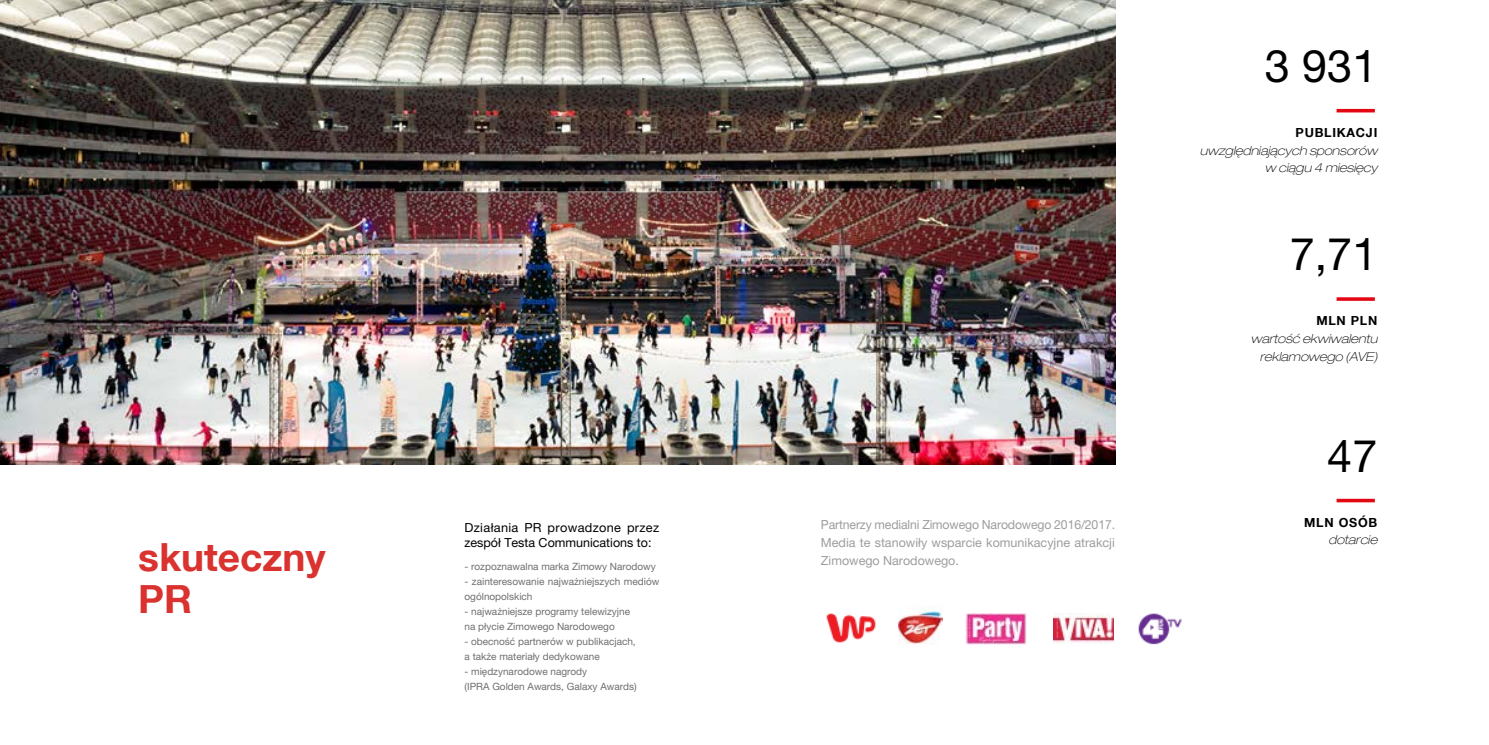
<style>
.page{position:relative;width:1489px;height:745px;background:#fff}
.page>*{position:absolute;margin:0;border:0;box-sizing:border-box;transform-origin:0 0}
.t1{font:45px "Helvetica Neue LT Pro";color:#000}
.t2{font:700 38.75px/42.5px "Helvetica Neue LT Com";color:#d9322f}
.t3{font:12.5px/17.5px "Helvetica Neue LT Pro";color:#9d9d9c;text-align:justify}
.t4{font:italic 100 expanded 12.5px/17.5px "Helvetica Neue LT Pro";color:#000;text-align:right}
.t5{font:12.5px/15px "Helvetica Neue LT Pro";color:#000}
.t6{font:700 12.5px "Helvetica Neue LT Com";letter-spacing:.06em;color:#000}
.t7{font:10px/15px "Helvetica Neue LT Pro";color:#706f6f}
</style>
<div class="page">
<img style="left:0;top:0;width:1116px;height:464px">
<img style="left:826px;top:613px;width:50px;height:30px">
<img style="left:898px;top:605px;width:44px;height:40px">
<img style="left:965px;top:613px;width:61px;height:31px">
<hr style="left:1336px;top:109px;width:38px;height:3px;background:#e30613">
<hr style="left:1336px;top:297px;width:38px;height:3px;background:#e30613">
<svg style="left:1336px;top:498px;width:38px;height:4px"></svg>
<img style="left:1138px;top:613px;width:44px;height:32px">
<img style="left:1053px;top:613px;width:60px;height:29px">
<h2 class="t2" style="left:138px;top:534px;width:189px">skuteczny<br>PR</h2>
<p class="t5" style="left:464px;top:519px;width:196px">Działania PR prowadzone przez zespół Testa Communications to:</p>
<p class="t7" style="left:464px;top:558px;width:193px">- rozpoznawalna marka Zimowy Narodowy</p>
<p class="t7" style="left:464px;top:573px;width:196px">- zainteresowanie najważniejszych mediów ogólnopolskich</p>
<p class="t7" style="left:464px;top:603px;width:167px">- najważniejsze programy telewizyjne na płycie Zimowego Narodowego</p>
<p class="t7" style="left:464px;top:633px;width:173px">- obecność partnerów w publikacjach, a także materiały dedykowane</p>
<p class="t7" style="left:464px;top:663px;width:173px">- międzynarodowe nagrody<br>(IPRA Golden Awards, Galaxy Awards)</p>
<p class="t3" style="left:820px;top:515px;width:296px">Partnerzy medialni Zimowego Narodowego 2016/2017.<br>Media te stanowiły wsparcie komunikacyjne atrakcji Zimowego Narodowego.</p>
<h1 class="t1" style="left:1264px;top:38px;width:114px">3 931</h1>
<p class="t6" style="left:1295px;top:125px;width:83px">PUBLIKACJI</p>
<p class="t4" style="left:1199px;top:141px;width:179px">uwzględniających sponsorów w ciągu 4 miesięcy</p>
<h1 class="t1" style="left:1289px;top:226px;width:89px">7,71</h1>
<p class="t6" style="left:1316px;top:313px;width:63px">MLN PLN</p>
<p class="t4" style="left:1250px;top:330px;width:128px">wartość ekwiwalentu reklamowego (AVE)</p>
<h1 class="t1" style="left:1327px;top:427px;width:52px">47</h1>
<p class="t6" style="left:1304px;top:514px;width:75px">MLN OSÓB</p>
<p class="t4" style="left:1328px;top:531px;width:50px">dotarcie</p>
</div>
